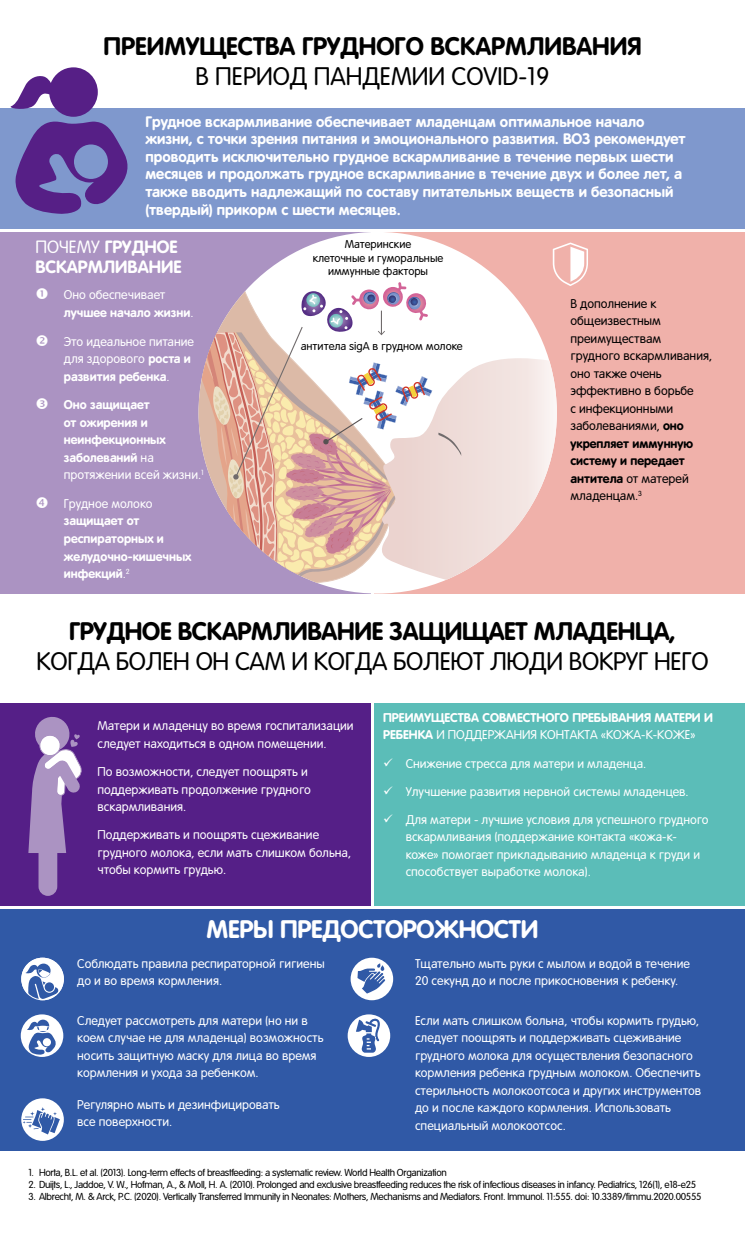
<style>
.page{position:relative;width:745px;height:1248px;background:#fff}
.page>*{position:absolute;margin:0;border:0;box-sizing:border-box;transform-origin:0 0}
.t1{font:700 25px "Rotonda C";letter-spacing:-.01em;color:#000}
.t2{font:25px "Rotonda C";letter-spacing:-.01em;color:#000}
.t3{font:700 25px "Rotonda C";letter-spacing:-.01em;color:#fff}
.t4{font:700 17.5px/20px "Rotonda C";color:#fff}
.t5{font:700 15px/17.5px "Rotonda C";color:#fff}
.t6{font:12.5px/17.5px "Rotonda C";color:#fff}
.t7{font:700 12.5px/17.5px "Rotonda C";color:#fff}
.t8{font:12.5px/17.5px "Rotonda C";color:#000}
.t9{font:11.25px/13.5px "Rotonda C";color:#000;text-align:center}
.t10{font:10px "Rotonda C";letter-spacing:-.03em;color:#000}
.s1{font-weight:400}
.s2{font-weight:700}
</style>
<div class="page">
<div style="left:0;top:232px;width:370px;height:361px;background:#ab93c2"></div>
<div style="left:374px;top:703px;width:370px;height:202px;background:#5bbdb8"></div>
<div style="left:0;top:108px;width:744px;height:120px;background:#7f98cd"></div>
<div style="left:374px;top:232px;width:370px;height:361px;background:#f0b1aa"></div>
<div style="left:0;top:703px;width:370px;height:202px;background:#551f87"></div>
<div style="left:0;top:909px;width:744px;height:241px;background:#3059a6"></div>
<svg style="left:552px;top:242px;width:35px;height:44px"></svg>
<div style="left:350px;top:957px;width:43px;height:43px;background:#fff;border-radius:50%"></div>
<svg style="left:357px;top:963px;width:28px;height:30px"></svg>
<svg style="left:21px;top:957px;width:43px;height:43px"></svg>
<svg style="left:10px;top:67px;width:118px;height:147px"></svg>
<div style="left:21px;top:1098px;width:43px;height:42px;background:#fff;border-radius:50%"></div>
<svg style="left:23px;top:1106px;width:37px;height:28px"></svg>
<div style="left:347px;top:1014px;width:43px;height:42px;background:#fff;border-radius:50%"></div>
<svg style="left:355px;top:1017px;width:25px;height:35px"></svg>
<div style="left:198px;top:232px;width:358px;height:361px;background:#fff;border-radius:50%"></div>
<svg style="left:432px;top:358px;width:124px;height:222px"></svg>
<svg style="left:438px;top:432px;width:23px;height:24px"></svg>
<svg style="left:198px;top:282px;width:234px;height:311px"></svg>
<svg style="left:28px;top:717px;width:54px;height:178px"></svg>
<div style="left:21px;top:1014px;width:42px;height:42px;background:#fff;border-radius:50%"></div>
<svg style="left:26px;top:1019px;width:31px;height:35px"></svg>
<h1 class="t1" style="left:103px;top:32px;width:539px">ПРЕИМУЩЕСТВА ГРУДНОГО ВСКАРМЛИВАНИЯ</h1>
<h1 class="t2" style="left:195px;top:62px;width:355px">В ПЕРИОД ПАНДЕМИИ COVID-19</h1>
<p class="t5" style="left:145px;top:113px;width:541px">Грудное вскармливание обеспечивает младенцам оптимальное начало жизни, с точки зрения питания и эмоционального развития. ВОЗ рекомендует проводить исключительно грудное вскармливание в течение первых шести месяцев и продолжать грудное вскармливание в течение двух и более лет, а также вводить надлежащий по составу питательных веществ и безопасный (твердый) прикорм с шести месяцев.</p>
<p class="t9" style="left:312px;top:238px;width:132px">Материнские<br>клеточные и гуморальные иммунные факторы</p>
<h2 class="t4" style="left:35px;top:237px;width:147px"><span class="s1">ПОЧЕМУ</span> ГРУДНОЕ<br>ВСКАРМЛИВАНИЕ</h2>
<p class="t7" style="left:64px;top:286px;width:131px"><span class="s1">Оно обеспечивает </span>лучшее начало жизни<span class="s1">.</span></p>
<p class="t6" style="left:64px;top:332px;width:132px">Это идеальное питание для здорового <span class="s2">роста и развития ребенка</span>.</p>
<p class="t7" style="left:64px;top:396px;width:141px">Оно защищает<br>от ожирения и неинфекционных заболеваний <span class="s1">на протяжении всей жизни.</span><sup>1</sup></p>
<p class="t6" style="left:64px;top:495px;width:90px">Грудное молоко</p>
<p class="t7" style="left:64px;top:512px;width:129px">защищает от респираторных и желудочно-кишечных инфекций<span class="s1">.</span><sup>2</sup></p>
<p class="t8" style="left:570px;top:294px;width:143px">В дополнение к общеизвестным преимуществам грудного вскармливания, оно также очень эффективно в борьбе<br>с инфекционными заболеваниями, <span class="s2">оно укрепляет иммунную систему и передает антитела</span> от матерей младенцам.<sup>3</sup></p>
<p class="t9" style="left:300px;top:339px;width:163px">антитела sigA в грудном молоке</p>
<h1 class="t1" style="left:69px;top:616px;width:608px">ГРУДНОЕ ВСКАРМЛИВАНИЕ ЗАЩИЩАЕТ МЛАДЕНЦА,</h1>
<h1 class="t2" style="left:36px;top:647px;width:673px">КОГДА БОЛЕН ОН САМ И КОГДА БОЛЕЮТ ЛЮДИ ВОКРУГ НЕГО</h1>
<p class="t6" style="left:97px;top:717px;width:257px">Матери и младенцу во время госпитализации следует находиться в одном помещении.</p>
<p class="t6" style="left:97px;top:763px;width:214px">По возможности, следует поощрять и поддерживать продолжение грудного вскармливания.</p>
<p class="t6" style="left:97px;top:826px;width:255px">Поддерживать и поощрять сцеживание грудного молока, если мать слишком больна, чтобы кормить грудью.</p>
<p class="t7" style="left:383px;top:708px;width:331px">ПРЕИМУЩЕСТВА СОВМЕСТНОГО ПРЕБЫВАНИЯ МАТЕРИ И<br>РЕБЕНКА <span class="s1">И ПОДДЕРЖАНИЯ КОНТАКТА «КОЖА-К-КОЖЕ»</span></p>
<p class="t6" style="left:405px;top:754px;width:242px">Снижение стресса для матери и младенца.</p>
<p class="t6" style="left:405px;top:782px;width:284px">Улучшение развития нервной системы младенцев.</p>
<p class="t6" style="left:405px;top:810px;width:304px">Для матери - лучшие условия для успешного грудного вскармливания (поддержание контакта «кожа-к&shy;коже» помогает прикладыванию младенца к груди и способствует выработке молока).</p>
<h1 class="t3" style="left:206px;top:914px;width:333px">МЕРЫ ПРЕДОСТОРОЖНОСТИ</h1>
<p class="t6" style="left:77px;top:954px;width:249px">Соблюдать правила респираторной гигиены до и во время кормления.</p>
<p class="t6" style="left:415px;top:954px;width:276px">Тщательно мыть руки с мылом и водой в течение<br>20 секунд до и после прикосновения к ребенку.</p>
<p class="t6" style="left:77px;top:1011px;width:248px">Следует рассмотреть для матери (но ни в коем случае не для младенца) возможность носить защитную маску для лица во время кормления и ухода за ребенком.</p>
<p class="t6" style="left:415px;top:1011px;width:287px">Если мать слишком больна, чтобы кормить грудью, следует поощрять и поддерживать сцеживание грудного молока для осуществления безопасного кормления ребенка грудным молоком. Обеспечить стерильность молокоотсоса и других инструментов до и после каждого кормления. Использовать специальный молокоотсос.</p>
<p class="t6" style="left:77px;top:1095px;width:204px">Регулярно мыть и дезинфицировать все поверхности.</p>
<p class="t10" style="left:28px;top:1166px;width:419px">1. Horta, B.L. et al. (2013). Long-term effects of breastfeeding: a systematic review. World Health Organization</p>
<p class="t10" style="left:28px;top:1178px;width:669px">2. Duijts, L., Jaddoe, V. W., Hofman, A., &amp; Moll, H. A. (2010). Prolonged and exclusive breastfeeding reduces the risk of infectious diseases in infancy. Pediatrics, 126(1), e18-e25</p>
<p class="t10" style="left:28px;top:1190px;width:674px">3. Albrecht, M. &amp; Arck, P.C. (2020). Vertically Transferred Immunity in Neonates: Mothers, Mechanisms and Mediators. Front. Immunol. 11:555. doi: 10.3389/fimmu.2020.00555</p>
</div>
